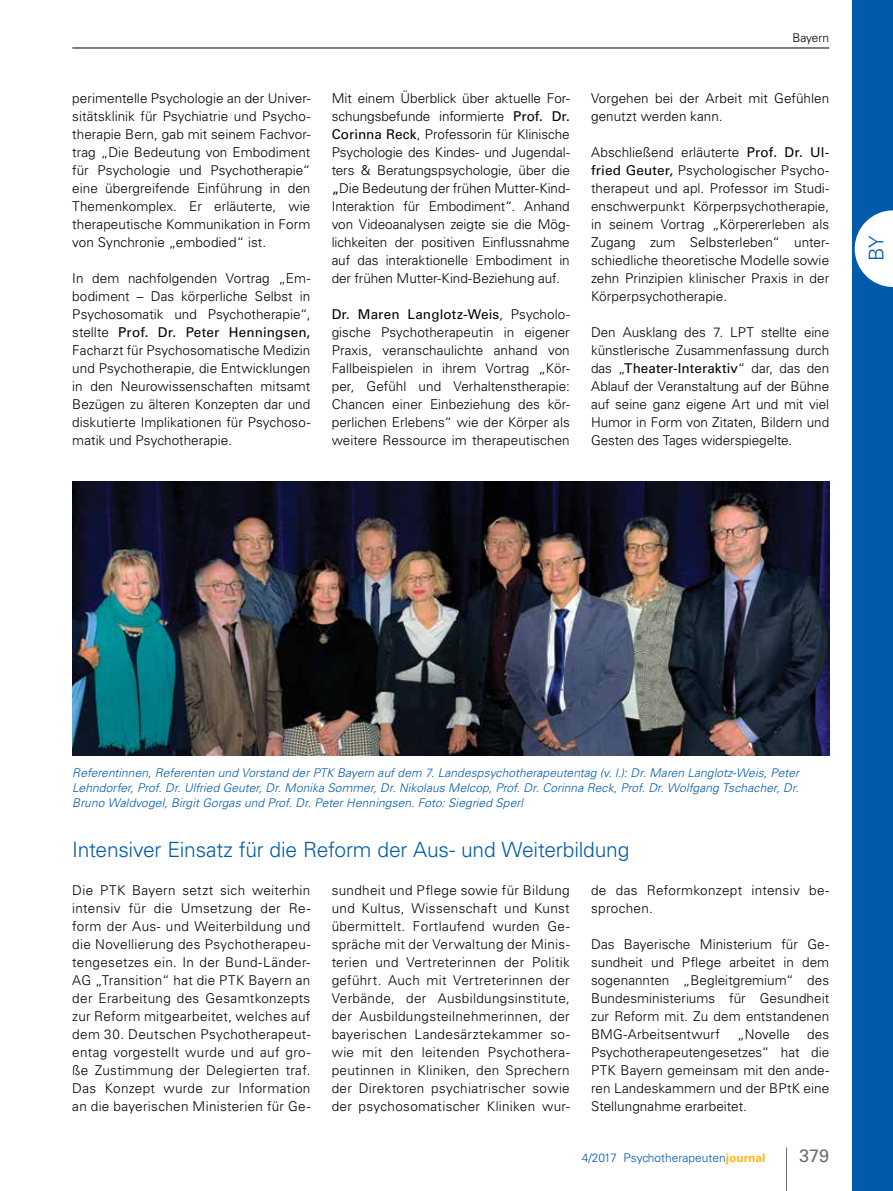
<style>
.page{position:relative;width:893px;height:1191px;background:#fff}
.page>*{position:absolute;margin:0;border:0;box-sizing:border-box;transform-origin:0 0}
.t1{font:300 21px "Univers LT Std";letter-spacing:-.01em;color:#005baa}
.t2{font:300 20.25px "Univers LT Std";color:#005baa}
.t3{font:18px "Univers LT Std";color:#6d6e71}
.t4{font:300 13.5px/18px "Univers LT Std";letter-spacing:.005em;color:#000;text-align:justify}
.t5{font:300 13.5px/18px "Univers LT Std";letter-spacing:.025em;color:#000}
.t6{font:italic 300 12px/15px "Univers LT Std";letter-spacing:.01em;color:#005baa;text-align:justify}
.t7{font:300 12px "Univers LT Std";color:#005baa}
.t8{font:300 12px "Univers LT Std";letter-spacing:-.02em;color:#000}
.s1{font-weight:400}
.s2{font-weight:700;color:#fdb913}
</style>
<div class="page">
<img style="left:72px;top:481px;width:757px;height:274px">
<hr style="left:786px;top:1147px;width:1px;height:44px;background:#6d6e71">
<div style="left:853px;top:0;width:40px;height:1191px;background:#005baa"></div>
<hr style="left:72px;top:48px;width:757px;height:1px;background:#000">
<svg style="left:855px;top:210px;width:38px;height:77px"></svg>
<p class="t4" style="left:72px;top:89px;width:240px">perimentelle Psychologie an der Univer&shy;sitätsklinik für Psychiatrie und Psycho&shy;therapie Bern, gab mit seinem Fachvor&shy;trag „Die Bedeutung von Embodiment für Psychologie und Psychotherapie“ eine übergreifende Einführung in den Themenkomplex. Er erläuterte, wie therapeutische Kommunikation in Form von Synchronie „embodied“ ist.</p>
<p class="t4" style="left:72px;top:269px;width:240px">In dem nachfolgenden Vortrag „Em&shy;bodiment – Das körperliche Selbst in Psychosomatik und Psychotherapie“, stellte <span class="s1">Prof. Dr. Peter Henningsen, </span>Facharzt für Psychosomatische Medizin und Psychotherapie, die Entwicklungen in den Neurowissenschaften mitsamt Bezügen zu älteren Konzepten dar und diskutierte Implikationen für Psychoso&shy;matik und Psychotherapie.</p>
<p class="t4" style="left:332px;top:89px;width:240px">Mit einem Überblick über aktuelle For&shy;schungsbefunde informierte <span class="s1">Prof. Dr.<br>Corinna Reck</span>, Professorin für Klinische Psychologie des Kindes- und Jugendal&shy;ters &amp; Beratungspsychologie, über die <span class="s1">„</span>Die Bedeutung der frühen Mutter-Kind-Interaktion für Embodiment“. Anhand von Videoanalysen zeigte sie die Mög&shy;lichkeiten der positiven Einflussnahme auf das interaktionelle Embodiment in der frühen Mutter-Kind-Beziehung auf.</p>
<p class="t4" style="left:332px;top:305px;width:240px"><span class="s1">Dr. Maren Langlotz-Weis</span>, Psycholo&shy;gische Psychotherapeutin in eigener Praxis, veranschaulichte anhand von Fallbeispielen in ihrem Vortrag „Kör&shy;per, Gefühl und Verhaltenstherapie:<br>Chancen einer Einbeziehung des kör&shy;perlichen Erlebens“ wie der Körper als weitere Ressource im therapeutischen</p>
<p class="t8" style="left:793px;top:31px;width:38px">Bayern</p>
<p class="t4" style="left:591px;top:89px;width:240px">Vorgehen bei der Arbeit mit Gefühlen genutzt werden kann.</p>
<p class="t4" style="left:591px;top:143px;width:240px">Abschließend erläuterte <span class="s1">Prof. Dr. Ul&shy;fried Geuter,</span> Psychologischer Psycho&shy;therapeut und apl. Professor im Studi&shy;enschwerpunkt Körperpsychotherapie, in seinem Vortrag „Körpererleben als Zugang zum Selbsterleben“ unter&shy;schiedliche theoretische Modelle sowie zehn Prinzipien klinischer Praxis in der Körperpsychotherapie.</p>
<p class="t4" style="left:591px;top:323px;width:240px">Den Ausklang des 7. LPT stellte eine künstlerische Zusammenfassung durch das „<span class="s1">Theater-Interaktiv</span>“ dar, das den Ablauf der Veranstaltung auf der Bühne auf seine ganz eigene Art und mit viel Humor in Form von Zitaten, Bildern und Gesten des Tages widerspiegelte.</p>
<h2 class="t2" style="left:864px;top:261px;width:27px;rotate:-90deg">BY</h2>
<p class="t6" style="left:72px;top:765px;width:728px">Referentinnen, Referenten und Vorstand der PTK Bayern auf dem 7. Landespsychotherapeutentag (v. l.): Dr. Maren Langlotz-Weis, Peter Lehndorfer, Prof. Dr. Ulfried Geuter, Dr. Monika Sommer, Dr. Nikolaus Melcop, Prof. Dr. Corinna Reck, Prof. Dr. Wolfgang Tschacher, Dr.<br>Bruno Waldvogel, Birgit Gorgas und Prof. Dr. Peter Henningsen. Foto: Siegried Sperl</p>
<h1 class="t1" style="left:72px;top:836px;width:559px">Intensiver Einsatz für die Reform der Aus- und Weiterbildung</h1>
<p class="t4" style="left:72px;top:881px;width:240px">Die PTK Bayern setzt sich weiterhin intensiv für die Umsetzung der Re&shy;form der Aus- und Weiterbildung und die Novellierung des Psychotherapeu&shy;tengesetzes ein. In der Bund-Länder-AG „Transition“ hat die PTK Bayern an der Erarbeitung des Gesamtkonzepts zur Reform mitgearbeitet, welches auf dem 30. Deutschen Psychotherapeut&shy;entag vorgestellt wurde und auf gro&shy;ße Zustimmung der Delegierten traf.<br>Das Konzept wurde zur Information an die bayerischen Ministerien für Ge-</p>
<p class="t4" style="left:332px;top:881px;width:240px">sundheit und Pflege sowie für Bildung und Kultus, Wissenschaft und Kunst übermittelt. Fortlaufend wurden Ge&shy;spräche mit der Verwaltung der Minis&shy;terien und Vertreterinnen der Politik geführt. Auch mit Vertreterinnen der Verbände, der Ausbildungsinstitute, der Ausbildungsteilnehmerinnen, der bayerischen Landesärztekammer so&shy;wie mit den leitenden Psychothera&shy;peutinnen in Kliniken, den Sprechern der Direktoren psychiatrischer sowie der psychosomatischer Kliniken wur-</p>
<p class="t5" style="left:591px;top:881px;width:240px">de das Reformkonzept intensiv be&shy;sprochen.</p>
<p class="t4" style="left:591px;top:935px;width:240px">Das Bayerische Ministerium für Ge&shy;sundheit und Pflege arbeitet in dem sogenannten „Begleitgremium“ des Bundesministeriums für Gesundheit zur Reform mit. Zu dem entstandenen BMG-Arbeitsentwurf</p>
<p class="t4" style="left:591px;top:1025px;width:240px;text-indent:216px">des Psychotherapeutengesetzes“ hat die PTK Bayern gemeinsam mit den ande&shy;ren Landeskammern und der BPtK eine Stellungnahme erarbeitet.</p>
<p class="t7" style="left:582px;top:1150px;width:185px">4/2017 Psychotherapeuten<span class="s2">journal</span></p>
<h3 class="t3" style="left:799px;top:1144px;width:32px">379</h3>
<p class="t4" style="left:737px;top:1025px;width:54px">„Novelle</p>
</div>
